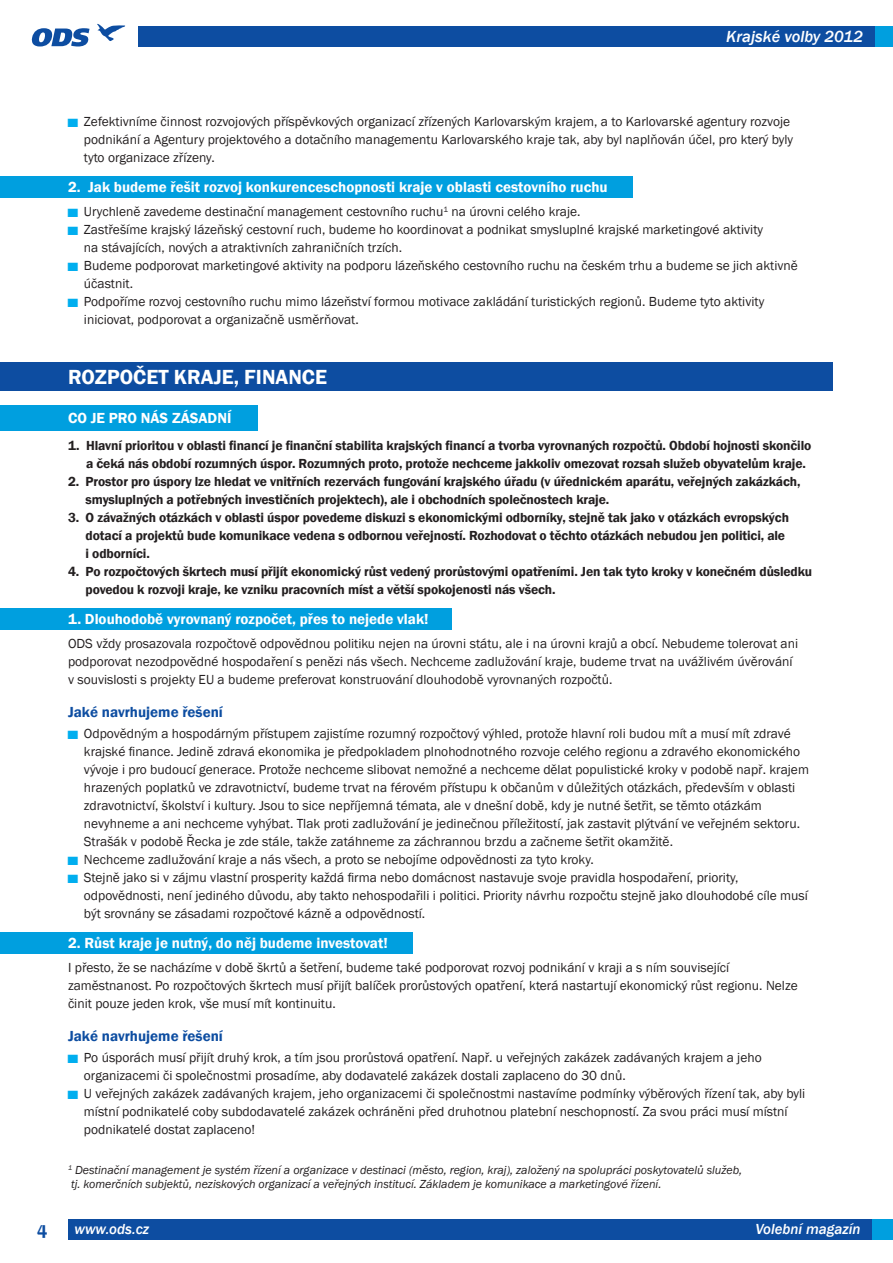
<style>
.page{position:relative;width:893px;height:1263px;background:#fff}
.page>*{position:absolute;margin:0;border:0;box-sizing:border-box;transform-origin:0 0}
.t1{font:600 21px "Franklin Gothic";color:#fff}
.t2{font:500 18px "Fedra Serif A Pro";color:#0d4da1}
.t3{font:italic 500 16.5px "Franklin Gothic";color:#fff}
.t4{font:600 15px "Franklin Gothic";color:#fff}
.t5{font:600 15px "Franklin Gothic";color:#0d4da1}
.t6{font:italic 500 15px "Franklin Gothic";color:#fff}
.t7{font:13.5px/18px "Franklin Gothic";color:#231f20}
.t8{font:600 13.5px/18px "Franklin Gothic";letter-spacing:-.01em;color:#231f20}
.t9{font:italic 12px/14.4px "Franklin Gothic";color:#231f20}
.s1{color:#00aeef}
</style>
<div class="page">
<div style="left:0;top:362px;width:832px;height:29px;background:#0d4da1"></div>
<div style="left:0;top:405px;width:257px;height:26px;background:#009fdf"></div>
<div style="left:0;top:177px;width:633px;height:21px;background:#009fdf"></div>
<div style="left:0;top:609px;width:452px;height:21px;background:#009fdf"></div>
<div style="left:0;top:933px;width:412px;height:21px;background:#009fdf"></div>
<svg style="left:31px;top:24px;width:94px;height:23px"></svg>
<div style="left:68px;top:1219px;width:812px;height:21px;background:#0d4da1"></div>
<div style="left:873px;top:1219px;width:20px;height:21px;background:#009fdf"></div>
<div style="left:138px;top:27px;width:753px;height:20px;background:#0d4da1"></div>
<div style="left:875px;top:27px;width:18px;height:20px;background:#009fdf"></div>
<p class="t3" style="left:726px;top:26px;width:138px">Krajské volby 2012</p>
<p class="t7" style="left:84px;top:112px;width:711px;text-indent:-16px"><span class="s1">▀</span> Zefektivníme činnost rozvojových příspěvkových organizací zřízených Karlovarským krajem, a to Karlovarské agentury rozvoje podnikání a Agentury projektového a dotačního managementu Karlovarského kraje tak, aby byl naplňován účel, pro který byly tyto organizace zřízeny.</p>
<p class="t4" style="left:68px;top:178px;width:541px">2. Jak budeme řešit rozvoj konkurenceschopnosti kraje v oblasti cestovního ruchu</p>
<p class="t7" style="left:68px;top:202px;width:514px"><span class="s1">▀</span> Urychleně zavedeme destinační management cestovního ruchu<sup>1</sup> na úrovni celého kraje.</p>
<p class="t7" style="left:68px;top:220px;width:697px"><span class="s1">▀</span> Zastřešíme krajský lázeňský cestovní ruch, budeme ho koordinovat a podnikat smysluplné krajské marketingové aktivity</p>
<p class="t7" style="left:84px;top:238px;width:320px">na stávajících, nových a atraktivních zahraničních trzích.</p>
<p class="t7" style="left:68px;top:256px;width:731px"><span class="s1">▀</span> Budeme podporovat marketingové aktivity na podporu lázeňského cestovního ruchu na českém trhu a budeme se jich aktivně</p>
<p class="t7" style="left:84px;top:274px;width:51px">účastnit.</p>
<p class="t7" style="left:68px;top:292px;width:698px"><span class="s1">▀</span> Podpoříme rozvoj cestovního ruchu mimo lázeňství formou motivace zakládání turistických regionů. Budeme tyto aktivity</p>
<p class="t7" style="left:84px;top:310px;width:276px">iniciovat, podporovat a organizačně usměrňovat.</p>
<h1 class="t1" style="left:68px;top:365px;width:261px">ROZPOČET KRAJE, FINANCE</h1>
<p class="t4" style="left:68px;top:409px;width:165px">CO JE PRO NÁS ZÁSADNÍ</p>
<p class="t8" style="left:86px;top:436px;width:727px;text-indent:-18px">1. Hlavní prioritou v oblasti financí je finanční stabilita krajských financí a tvorba vyrovnaných rozpočtů. Období hojnosti skončilo a čeká nás období rozumných úspor. Rozumných proto, protože nechceme jakkoliv omezovat rozsah služeb obyvatelům kraje.</p>
<p class="t8" style="left:86px;top:472px;width:716px;text-indent:-18px">2. Prostor pro úspory lze hledat ve vnitřních rezervách fungování krajského úřadu (v úřednickém aparátu, veřejných zakázkách, smysluplných a potřebných investičních projektech), ale i obchodních společnostech kraje.</p>
<p class="t8" style="left:86px;top:508px;width:705px;text-indent:-18px">3. O závažných otázkách v oblasti úspor povedeme diskuzi s ekonomickými odborníky, stejně tak jako v otázkách evropských dotací a projektů bude komunikace vedena s odbornou veřejností. Rozhodovat o těchto otázkách nebudou jen politici, ale i odborníci.</p>
<p class="t8" style="left:86px;top:562px;width:728px;text-indent:-18px">4. Po rozpočtových škrtech musí přijít ekonomický růst vedený prorůstovými opatřeními. Jen tak tyto kroky v konečném důsledku povedou k rozvoji kraje, ke vzniku pracovních míst a větší spokojenosti nás všech.</p>
<p class="t4" style="left:68px;top:610px;width:362px">1. Dlouhodobě vyrovnaný rozpočet, přes to nejede vlak!</p>
<p class="t7" style="left:68px;top:634px;width:732px">ODS vždy prosazovala rozpočtově odpovědnou politiku nejen na úrovni státu, ale i na úrovni krajů a obcí. Nebudeme tolerovat ani podporovat nezodpovědné hospodaření s penězi nás všech. Nechceme zadlužování kraje, budeme trvat na uvážlivém úvěrování v souvislosti s projekty EU a budeme preferovat konstruování dlouhodobě vyrovnaných rozpočtů.</p>
<p class="t5" style="left:68px;top:703px;width:156px">Jaké navrhujeme řešení</p>
<p class="t7" style="left:68px;top:724px;width:724px"><span class="s1">▀</span> Odpovědným a hospodárným přístupem zajistíme rozumný rozpočtový výhled, protože hlavní roli budou mít a musí mít zdravé</p>
<p class="t7" style="left:84px;top:742px;width:718px">krajské finance. Jedině zdravá ekonomika je předpokladem plnohodnotného rozvoje celého regionu a zdravého ekonomického</p>
<p class="t7" style="left:84px;top:760px;width:726px">vývoje i pro budoucí generace. Protože nechceme slibovat nemožné a nechceme dělat populistické kroky v podobě např. krajem</p>
<p class="t7" style="left:84px;top:778px;width:713px">hrazených poplatků ve zdravotnictví, budeme trvat na férovém přístupu k občanům v důležitých otázkách, především v oblasti</p>
<p class="t7" style="left:84px;top:796px;width:679px">zdravotnictví, školství i kultury. Jsou to sice nepříjemná témata, ale v dnešní době, kdy je nutné šetřit, se těmto otázkám</p>
<p class="t7" style="left:84px;top:814px;width:718px">nevyhneme a ani nechceme vyhýbat. Tlak proti zadlužování je jedinečnou příležitostí, jak zastavit plýtvání ve veřejném sektoru.</p>
<p class="t7" style="left:84px;top:832px;width:591px">Strašák v podobě Řecka je zde stále, takže zatáhneme za záchrannou brzdu a začneme šetřit okamžitě.</p>
<p class="t7" style="left:68px;top:850px;width:527px"><span class="s1">▀</span> Nechceme zadlužování kraje a nás všech, a proto se nebojíme odpovědnosti za tyto kroky.</p>
<p class="t7" style="left:68px;top:868px;width:672px"><span class="s1">▀</span> Stejně jako si v zájmu vlastní prosperity každá firma nebo domácnost nastavuje svoje pravidla hospodaření, priority,</p>
<p class="t7" style="left:84px;top:886px;width:725px">odpovědnosti, není jediného důvodu, aby takto nehospodařili i politici. Priority návrhu rozpočtu stejně jako dlouhodobé cíle musí</p>
<p class="t7" style="left:84px;top:904px;width:343px">být srovnány se zásadami rozpočtové kázně a odpovědností.</p>
<p class="t4" style="left:68px;top:934px;width:321px">2. Růst kraje je nutný, do něj budeme investovat!</p>
<p class="t7" style="left:68px;top:958px;width:731px">I přesto, že se nacházíme v době škrtů a šetření, budeme také podporovat rozvoj podnikání v kraji a s ním související zaměstnanost. Po rozpočtových škrtech musí přijít balíček prorůstových opatření, která nastartují ekonomický růst regionu. Nelze činit pouze jeden krok, vše musí mít kontinuitu.</p>
<p class="t5" style="left:68px;top:1027px;width:156px">Jaké navrhujeme řešení</p>
<p class="t7" style="left:68px;top:1048px;width:695px"><span class="s1">▀</span> Po úsporách musí přijít druhý krok, a tím jsou prorůstová opatření. Např. u veřejných zakázek zadávaných krajem a jeho</p>
<p class="t7" style="left:84px;top:1066px;width:543px">organizacemi či společnostmi prosadíme, aby dodavatelé zakázek dostali zaplaceno do 30 dnů.</p>
<p class="t7" style="left:68px;top:1084px;width:739px"><span class="s1">▀</span> U veřejných zakázek zadávaných krajem, jeho organizacemi či společnostmi nastavíme podmínky výběrových řízení tak, aby byli</p>
<p class="t7" style="left:84px;top:1102px;width:705px">místní podnikatelé coby subdodavatelé zakázek ochráněni před druhotnou platební neschopností. Za svou práci musí místní</p>
<p class="t7" style="left:84px;top:1120px;width:173px">podnikatelé dostat zaplaceno!</p>
<p class="t9" style="left:68px;top:1162px;width:676px"><sup>1</sup> Destinační management je systém řízení a organizace v destinaci (město, region, kraj), založený na spolupráci poskytovatelů služeb, tj. komerčních subjektů, neziskových organizací a veřejných institucí. Základem je komunikace a marketingové řízení.</p>
<h2 class="t2" style="left:37px;top:1218px;width:12px">4</h2>
<p class="t6" style="left:75px;top:1220px;width:76px">www.ods.cz</p>
<p class="t6" style="left:755px;top:1220px;width:107px">Volební magazín</p>
</div>
